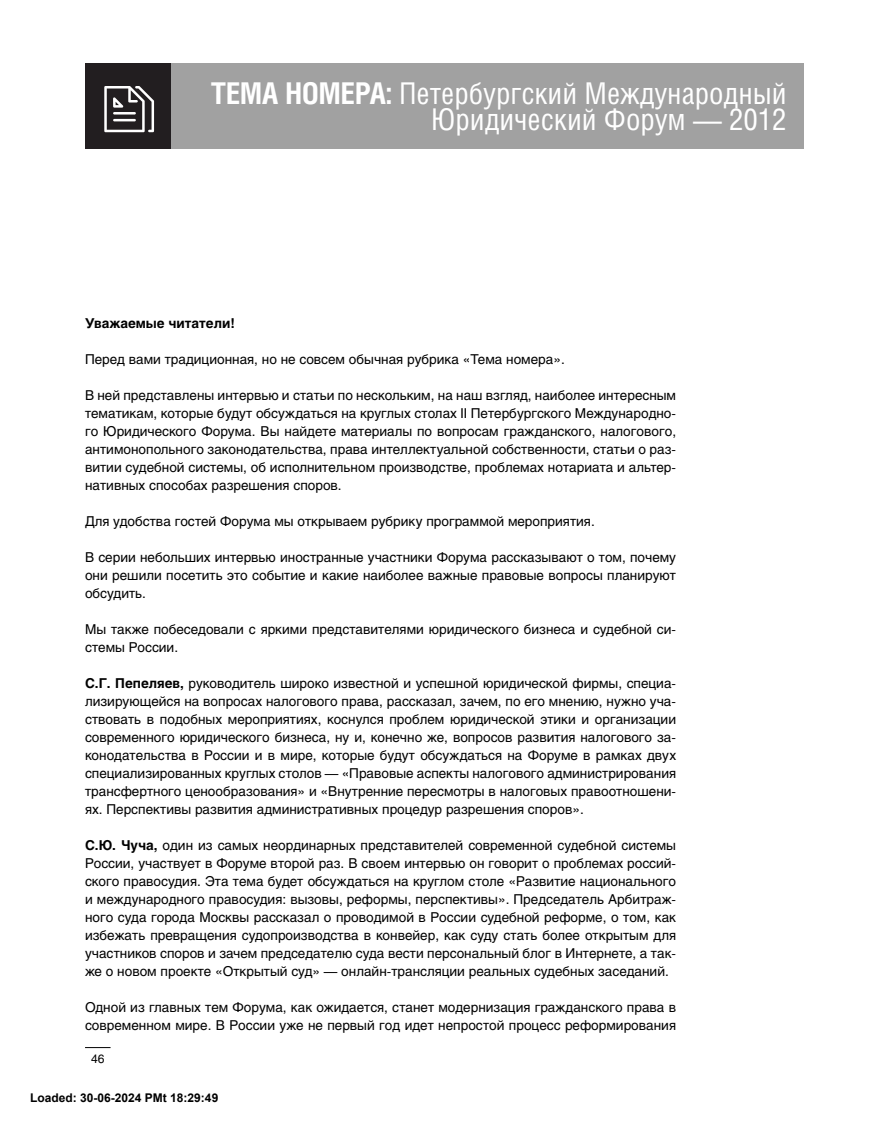
<style>
.page{position:relative;width:893px;height:1132px;background:#fff}
.page>*{position:absolute;margin:0;border:0;box-sizing:border-box;transform-origin:0 0}
.t1{font:30px/25.5px "Helios Cond";color:#fff;text-align:right}
.t2{font:13.5px/18px "Helios";color:#000;text-align:justify}
.t3{font:700 13.5px "Helios";color:#000}
.t4{font:700 12px "Arial";color:#000}
.t5{font:12px "Helios";color:#000}
.s1{font-weight:700}
</style>
<div class="page">
<div style="left:85px;top:64px;width:719px;height:85px;background:#a1a1a1"></div>
<div style="left:85px;top:64px;width:85px;height:85px;background:#221e20"></div>
<svg style="left:104px;top:86px;width:50px;height:46px"></svg>
<hr style="left:113px;top:112px;width:23px;height:2px;background:#fff">
<hr style="left:113px;top:119px;width:23px;height:2px;background:#fff">
<h1 class="t1" style="left:211px;top:84px;width:577px"><span class="s1">ТЕМА НОМЕРА:</span> Петербургский Международный<br>Юридический Форум — 2012</h1>
<p class="t3" style="left:85px;top:317px;width:151px">Уважаемые читатели!</p>
<p class="t2" style="left:85px;top:351px;width:481px">Перед вами традиционная, но не совсем обычная руб рика «Тема номера».</p>
<p class="t2" style="left:85px;top:387px;width:593px">В ней представлены интервью и статьи по нескольким, на наш взгляд, наиболее интересным тематикам, которые будут обсуждаться на круглых столах II Петербургского Международно&shy;го Юридического Форума. Вы найдете материалы по вопросам гражданского, налогового, антимонопольного законодательства, права интеллектуальной собственности, статьи о раз&shy;витии судебной системы, об исполнительном производстве, проблемах нотариата и альтер&shy;нативных способах разрешения споров.</p>
<p class="t2" style="left:85px;top:513px;width:511px">Для удобства гостей Форума мы открываем рубрику программой мероприятия.</p>
<p class="t2" style="left:85px;top:549px;width:593px">В серии небольших интервью иностранные участники Форума рассказывают о том, почему они решили посетить это событие и какие наиболее важные правовые вопросы планируют обсудить.</p>
<p class="t2" style="left:85px;top:621px;width:593px">Мы также побеседовали с яркими представителями юридического бизнеса и судебной си&shy;стемы России.</p>
<p class="t2" style="left:85px;top:675px;width:593px"><span class="s1">С.Г. Пепеляев,</span> руководитель широко известной и успешной юридической фирмы, специа&shy;лизирующейся на вопросах налогового права, рассказал, зачем, по его мнению, нужно уча&shy;ствовать в подобных меро приятиях, коснулся проблем юридической этики и организации современного юридического бизнеса, ну и, конечно же, вопросов развития налогового за&shy;конодательства в России и в мире, которые будут обсуждаться на Форуме в рамках двух специализированных круглых столов — «Правовые аспекты налогового администрирования трансфертного ценообразования» и «Внутренние пересмотры в налоговых правоотношени&shy;ях. Перспективы развития административных процедур разрешения споров».</p>
<p class="t2" style="left:85px;top:837px;width:593px"><span class="s1">С.Ю. Чуча,</span> один из самых неординарных представителей современной судебной системы России, участвует в Форуме второй раз. В своем интервью он говорит о проблемах россий&shy;ского правосудия. Эта тема будет обсуждаться на круглом столе «Развитие национального и международного правосудия: вызовы, реформы, перспективы». Председатель Арбитраж&shy;ного суда города Москвы рассказал о проводимой в России судебной реформе, о том, как избежать превращения судопроизводства в конвейер, как суду стать более открытым для участников споров и зачем председателю суда вести персональный блог в Интернете, а так&shy;же о новом проекте «Открытый суд» — онлайн-трансляции реальных судебных заседаний.</p>
<p class="t2" style="left:85px;top:999px;width:593px">Одной из главных тем Форума, как ожидается, станет модернизация гражданского права в современном мире. В России уже не первый год идет непростой процесс реформирования</p>
<p class="t5" style="left:91px;top:1053px;width:15px">46</p>
<p class="t4" style="left:30px;top:1092px;width:190px">Loaded: 30-06-2024 PMt 18:29:49</p>
</div>
